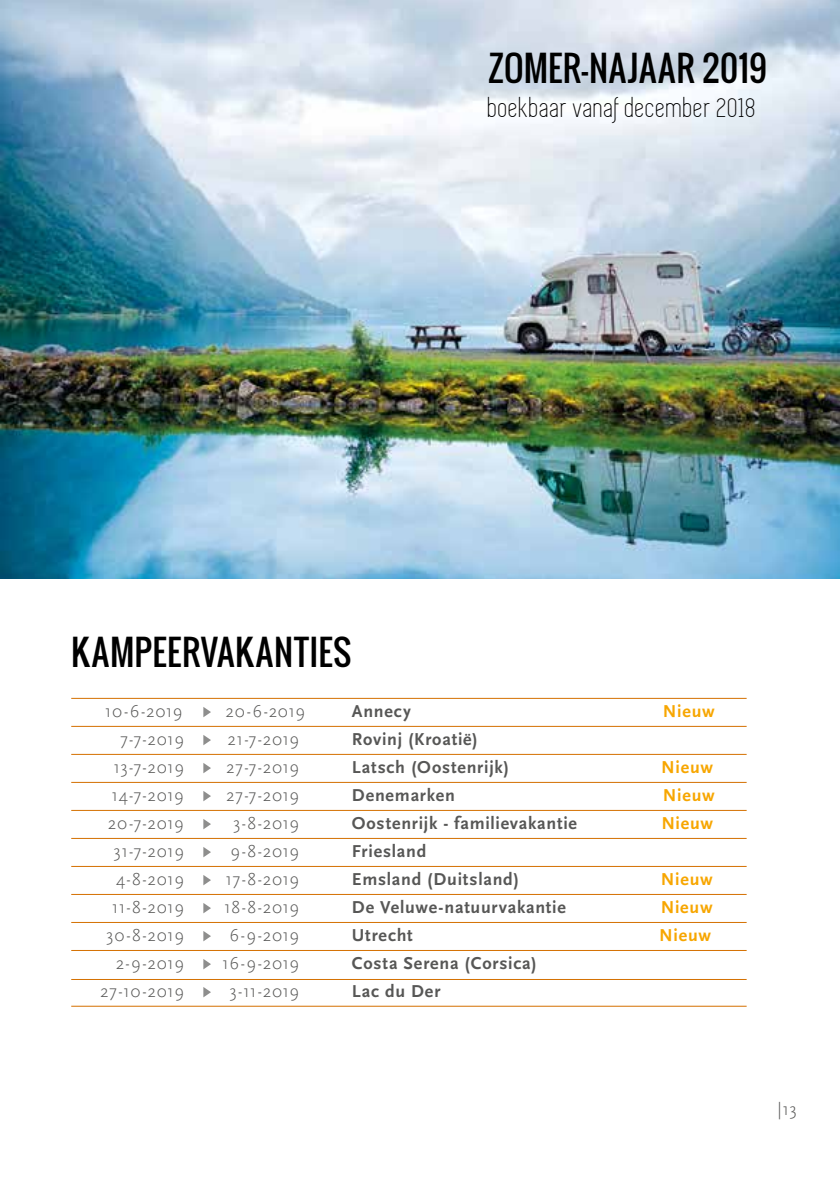
<style>
.page{position:relative;width:840px;height:1191px;background:#fff}
.page>*{position:absolute;margin:0;border:0;box-sizing:border-box;transform-origin:0 0}
.t1{font:34px "Oswald";letter-spacing:.02em;color:#000}
.t2{font:28px "Simplifica";letter-spacing:.03em;color:#000}
.t3{font:300 18px "Scala Sans";letter-spacing:.025em;color:#575756}
.t4{font:18px "Scala Sans Bold LF";letter-spacing:.04em;color:#575756}
.t5{font:18px "Scala Sans Bold LF";letter-spacing:.04em;color:#f7a600}
</style>
<div class="page">
<img style="left:0;top:0;width:839px;height:578px">
<hr style="left:71px;top:698px;width:675px;height:1px;background:#d47000">
<hr style="left:71px;top:726px;width:675px;height:1px;background:#d47000">
<hr style="left:71px;top:754px;width:675px;height:1px;background:#d47000">
<hr style="left:71px;top:782px;width:675px;height:1px;background:#d47000">
<hr style="left:71px;top:810px;width:675px;height:1px;background:#d47000">
<hr style="left:71px;top:838px;width:675px;height:1px;background:#d47000">
<hr style="left:71px;top:866px;width:675px;height:1px;background:#d47000">
<hr style="left:71px;top:894px;width:675px;height:1px;background:#d47000">
<hr style="left:71px;top:922px;width:675px;height:1px;background:#d47000">
<hr style="left:71px;top:950px;width:675px;height:1px;background:#d47000">
<hr style="left:71px;top:979px;width:675px;height:1px;background:#d47000">
<svg style="left:203px;top:707px;width:8px;height:10px"></svg>
<svg style="left:203px;top:735px;width:8px;height:10px"></svg>
<svg style="left:203px;top:763px;width:8px;height:10px"></svg>
<svg style="left:203px;top:791px;width:8px;height:10px"></svg>
<svg style="left:203px;top:819px;width:8px;height:10px"></svg>
<svg style="left:203px;top:847px;width:8px;height:10px"></svg>
<svg style="left:203px;top:875px;width:8px;height:10px"></svg>
<svg style="left:203px;top:903px;width:8px;height:10px"></svg>
<svg style="left:203px;top:931px;width:8px;height:10px"></svg>
<svg style="left:203px;top:959px;width:8px;height:10px"></svg>
<svg style="left:203px;top:987px;width:8px;height:10px"></svg>
<hr style="left:71px;top:1005px;width:675px;height:1px;background:#d47000">
<h1 class="t1" style="left:488px;top:43px;width:280px">ZOMER-NAJAAR 2019</h1>
<h2 class="t2" style="left:488px;top:93px;width:269px">boekbaar vanaf december 2018</h2>
<h1 class="t1" style="left:71px;top:627px;width:282px">KAMPEERVAKANTIES</h1>
<p class="t3" style="left:105px;top:701px;width:79px">10-6-2019</p>
<p class="t3" style="left:225px;top:701px;width:81px">20-6-2019</p>
<p class="t4" style="left:352px;top:702px;width:60px">Annecy</p>
<p class="t5" style="left:662px;top:702px;width:53px">Nieuw</p>
<p class="t3" style="left:120px;top:729px;width:65px">7-7-2019</p>
<p class="t3" style="left:227px;top:729px;width:73px">21-7-2019</p>
<p class="t4" style="left:352px;top:730px;width:127px">Rovinj (Kroatië)</p>
<p class="t3" style="left:113px;top:757px;width:72px">13-7-2019</p>
<p class="t3" style="left:226px;top:757px;width:74px">27-7-2019</p>
<p class="t4" style="left:351px;top:758px;width:158px">Latsch (Oostenrijk)</p>
<p class="t5" style="left:661px;top:758px;width:53px">Nieuw</p>
<p class="t3" style="left:111px;top:785px;width:74px">14-7-2019</p>
<p class="t3" style="left:226px;top:785px;width:74px">27-7-2019</p>
<p class="t4" style="left:351px;top:786px;width:105px">Denemarken</p>
<p class="t5" style="left:662px;top:786px;width:53px">Nieuw</p>
<p class="t3" style="left:108px;top:813px;width:77px">20-7-2019</p>
<p class="t3" style="left:233px;top:813px;width:68px">3-8-2019</p>
<p class="t4" style="left:352px;top:814px;width:226px">Oostenrijk - familievakantie</p>
<p class="t5" style="left:661px;top:814px;width:53px">Nieuw</p>
<p class="t3" style="left:113px;top:841px;width:72px">31-7-2019</p>
<p class="t3" style="left:230px;top:841px;width:70px">9-8-2019</p>
<p class="t4" style="left:352px;top:842px;width:76px">Friesland</p>
<p class="t3" style="left:116px;top:869px;width:69px">4-8-2019</p>
<p class="t3" style="left:225px;top:869px;width:75px">17-8-2019</p>
<p class="t4" style="left:352px;top:870px;width:169px">Emsland (Duitsland)</p>
<p class="t5" style="left:660px;top:870px;width:53px">Nieuw</p>
<p class="t3" style="left:112px;top:897px;width:73px">11-8-2019</p>
<p class="t3" style="left:224px;top:897px;width:76px">18-8-2019</p>
<p class="t4" style="left:352px;top:898px;width:215px">De Veluwe-natuurvakantie</p>
<p class="t5" style="left:660px;top:898px;width:53px">Nieuw</p>
<p class="t3" style="left:106px;top:925px;width:79px">30-8-2019</p>
<p class="t3" style="left:229px;top:925px;width:71px">6-9-2019</p>
<p class="t4" style="left:352px;top:926px;width:62px">Utrecht</p>
<p class="t5" style="left:658px;top:926px;width:53px">Nieuw</p>
<p class="t3" style="left:116px;top:953px;width:69px">2-9-2019</p>
<p class="t3" style="left:222px;top:953px;width:78px">16-9-2019</p>
<p class="t4" style="left:352px;top:954px;width:186px">Costa Serena (Corsica)</p>
<p class="t3" style="left:100px;top:981px;width:85px">27-10-2019</p>
<p class="t3" style="left:229px;top:981px;width:71px">3-11-2019</p>
<p class="t4" style="left:352px;top:982px;width:90px">Lac du Der</p>
<p class="t3" style="left:777px;top:1099px;width:21px">|13</p>
</div>
